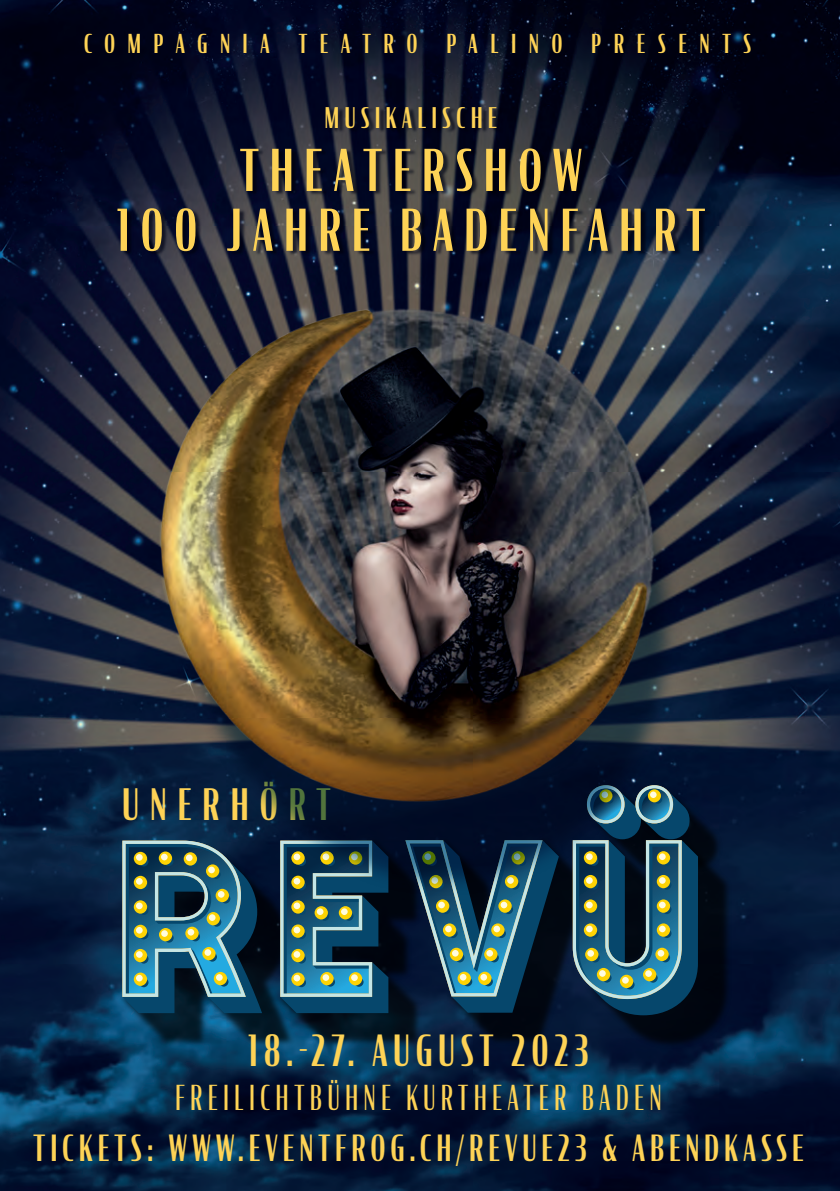
<style>
.page{position:relative;width:840px;height:1191px;background:#fff}
.page>*{position:absolute;margin:0;border:0;box-sizing:border-box;transform-origin:0 0}
.t1{font:500 57.2px/59.8px "Condor Comp";letter-spacing:.2em;color:#fed356;text-align:center}
.t2{font:500 43px "Condor Comp";letter-spacing:.27em;color:#fed356}
.t3{font:500 42.6px "Condor Comp";letter-spacing:.15em;color:#fed356}
.t4{font:500 35.8px "Condor Comp";letter-spacing:.15em;color:#fed356}
.t5{font:34.2px "Condor Comp";letter-spacing:.17em;color:#fed356}
.t6{font:500 28.4px "Condor Comp";letter-spacing:.2em;color:#fed356}
.t7{font:500 26px "Condor Comp";letter-spacing:.5em;color:#fed356}
</style>
<div class="page">
<img style="left:0;top:0;width:839px;height:1191px">
<p class="t7" style="left:84px;top:27px;width:668px">COMPAGNIA TEATRO PALINO PRESENTS</p>
<p class="t6" style="left:325px;top:101px;width:173px">MUSIKALISCHE</p>
<h1 class="t1" style="left:117px;top:139px;width:589px">THEATERSHOW<br>100 JAHRE BADENFAHRT</h1>
<p class="t2" style="left:122px;top:778px;width:209px">UNERHÖRT</p>
<p class="t3" style="left:248px;top:1024px;width:341px">18.-27. AUGUST 2023</p>
<p class="t5" style="left:175px;top:1077px;width:487px">FREILICHTBÜHNE KURTHEATER BADEN</p>
<p class="t4" style="left:33px;top:1126px;width:771px">TICKETS: WWW.EVENTFROG.CH/REVUE23 &amp; ABENDKASSE</p>
</div>
